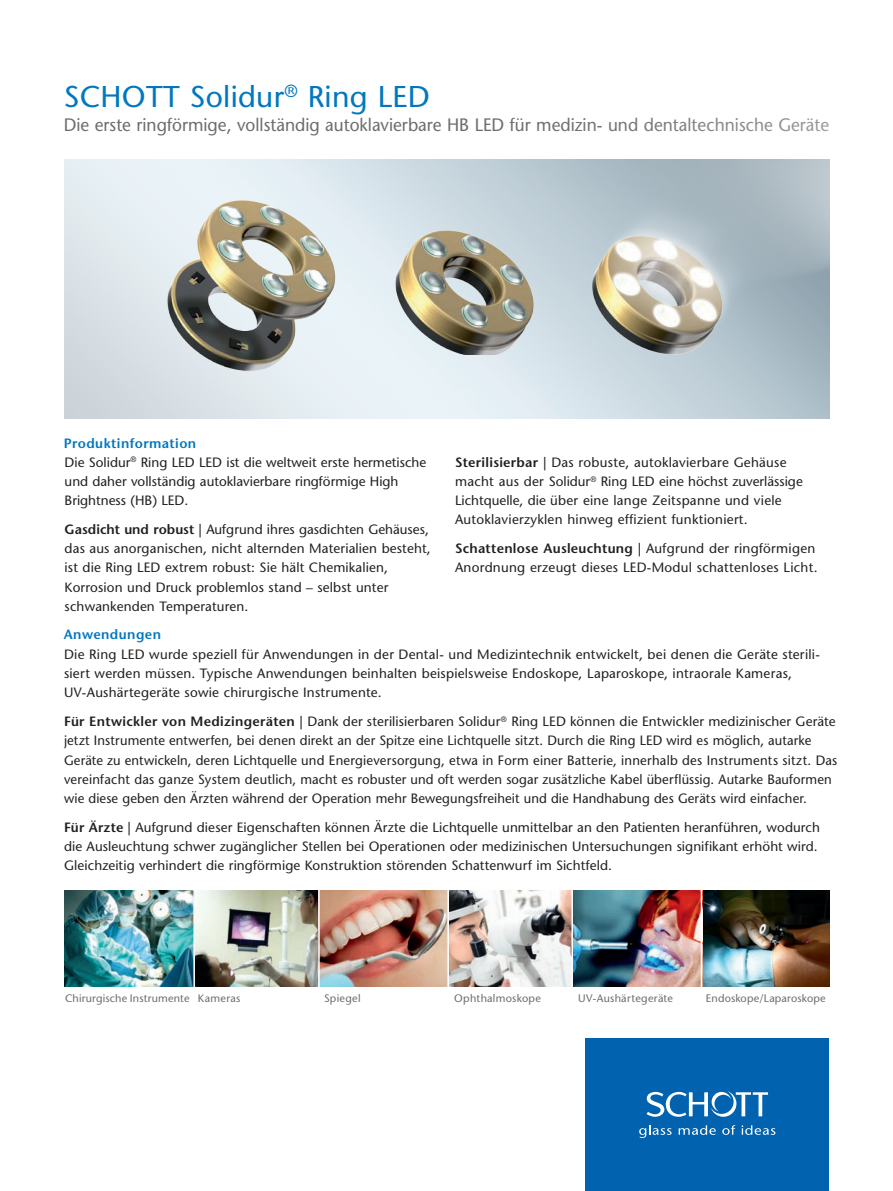
<style>
.page{position:relative;width:893px;height:1191px;background:#fff}
.page>*{position:absolute;margin:0;border:0;box-sizing:border-box;transform-origin:0 0}
.t1{font:500 30px "Stone Sans Std";letter-spacing:.01em;color:#0077c0}
.t2{font:500 18px "Stone Sans Std";color:#6c6d70;scale:.96 1}
.t3{font:500 13.5px/19.2px "Stone Sans Std";letter-spacing:.01em;color:#231f20}
.t4{font:600 13.5px "Stone Sans Std";letter-spacing:.035em;color:#0077c0}
.t5{font:500 10.8px "Stone Sans Std";letter-spacing:.02em;color:#6c6d70}
.s1{font-weight:600;color:#0077c0}
.s2{font-weight:600}
</style>
<div class="page">
<div style="left:585px;top:1038px;width:244px;height:153px;background:#0162b0"></div>
<svg style="left:639px;top:1125px;width:33px;height:13px"></svg>
<svg style="left:679px;top:1125px;width:37px;height:9px"></svg>
<svg style="left:722px;top:1125px;width:13px;height:9px"></svg>
<svg style="left:742px;top:1125px;width:33px;height:9px"></svg>
<svg style="left:647px;top:1091px;width:121px;height:25px"></svg>
<img style="left:64px;top:890px;width:254px;height:96px">
<img style="left:702px;top:890px;width:127px;height:96px">
<img style="left:449px;top:890px;width:122px;height:96px">
<img style="left:573px;top:890px;width:128px;height:96px">
<img style="left:320px;top:890px;width:127px;height:96px">
<hr style="left:193px;top:884px;width:2px;height:124px;background:#fff">
<img style="left:487px;top:159px;width:342px;height:241px">
<img style="left:362px;top:228px;width:215px;height:127px">
<img style="left:156px;top:198px;width:206px;height:175px">
<h1 class="t1" style="left:64px;top:79px;width:368px">SCHOTT Solidur<sup>®</sup> Ring LED</h1>
<h2 class="t2" style="left:64px;top:114px;width:799px">Die erste ringförmige, vollständig autoklavierbare HB LED für medizin- und dentaltechnische Geräte</h2>
<p class="t3" style="left:64px;top:434px;width:364px"><span class="s1">Produktinformation<br></span>Die Solidur<sup>®</sup> Ring LED LED ist die weltweit erste hermetische und daher vollständig autoklavierbare ringförmige High Brightness (HB) LED.</p>
<p class="t3" style="left:65px;top:520px;width:368px"><span class="s2">Gasdicht und robust |</span> Aufgrund ihres gasdichten Gehäuses, das aus anorganischen, nicht alternden Materialien besteht, ist die Ring LED extrem robust: Sie hält Chemikalien, Korrosion und Druck problemlos stand – selbst unter schwankenden Temperaturen.</p>
<p class="t4" style="left:64px;top:626px;width:99px">Anwendungen</p>
<p class="t3" style="left:455px;top:452px;width:349px"><span class="s2">Sterilisierbar |</span> Das robuste, autoklavierbare Gehäuse macht aus der Solidur<sup>®</sup> Ring LED eine höchst zuverlässige Lichtquelle, die über eine lange Zeitspanne und viele Autoklavierzyklen hinweg effizient funktioniert.</p>
<p class="t3" style="left:455px;top:539px;width:364px"><span class="s2">Schattenlose Ausleuchtung |</span> Aufgrund der ringförmigen<br>Anordnung erzeugt dieses LED-Modul schattenloses Licht.</p>
<p class="t3" style="left:64px;top:644px;width:757px">Die Ring LED wurde speziell für Anwendungen in der Dental- und Medizintechnik entwickelt, bei denen die Geräte sterili&shy;siert werden müssen. Typische Anwendungen beinhalten beispielsweise Endoskope, Laparoskope, intraorale Kameras,<br>UV-Aushärtegeräte sowie chirurgische Instrumente.</p>
<p class="t3" style="left:64px;top:712px;width:775px"><span class="s2">Für Entwickler von Medizingeräten |</span> Dank der sterilisierbaren Solidur<sup>®</sup> Ring LED können die Entwickler medizinischer Geräte jetzt Instrumente entwerfen, bei denen direkt an der Spitze eine Lichtquelle sitzt. Durch die Ring LED wird es möglich, autarke Geräte zu entwickeln, deren Lichtquelle und Energieversorgung, etwa in Form einer Batterie, innerhalb des Instruments sitzt. Das vereinfacht das ganze System deutlich, macht es robuster und oft werden sogar zusätzliche Kabel überflüssig. Autarke Bauformen wie diese geben den Ärzten während der Operation mehr Bewegungsfreiheit und die Handhabung des Geräts wird einfacher.</p>
<p class="t3" style="left:64px;top:817px;width:757px"><span class="s2">Für Ärzte |</span> Aufgrund dieser Eigenschaften können Ärzte die Lichtquelle unmittelbar an den Patienten heranführen, wodurch die Ausleuchtung schwer zugänglicher Stellen bei Operationen oder medizinischen Untersuchungen signifikant erhöht wird.<br>Gleichzeitig verhindert die ringförmige Konstruktion störenden Schattenwurf im Sichtfeld.</p>
<p class="t5" style="left:65px;top:991px;width:177px">Chirurgische Instrumente Kameras</p>
<p class="t5" style="left:324px;top:991px;width:38px">Spiegel</p>
<p class="t5" style="left:454px;top:991px;width:88px">Ophthalmoskope</p>
<p class="t5" style="left:578px;top:991px;width:96px">UV-Aushärtegeräte</p>
<p class="t5" style="left:706px;top:991px;width:121px">Endoskope/Laparoskope</p>
</div>
